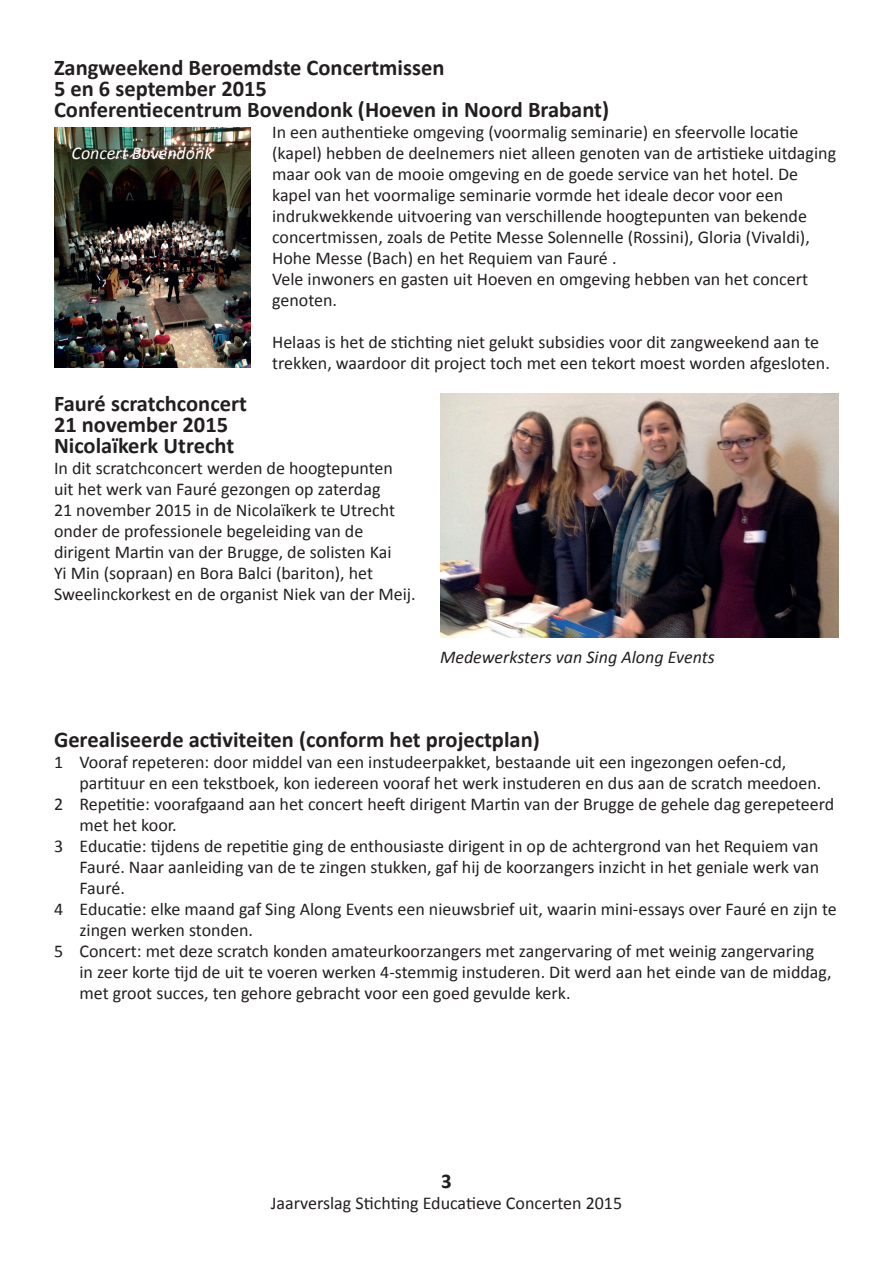
<style>
.page{position:relative;width:893px;height:1263px;background:#fff}
.page>*{position:absolute;margin:0;border:0;box-sizing:border-box;transform-origin:0 0}
.t1{font:700 22.5px/21px "Calibri";color:#231f20}
.t2{font:700 21px "Calibri";color:#231f20}
.t3{font:18px/21px "Calibri";color:#231f20}
.t4{font:italic 18px "Calibri";color:#231f20}
.t5{font:italic 18px "Calibri";color:#fff}
</style>
<div class="page">
<img style="left:54px;top:128px;width:197px;height:240px">
<img style="left:440px;top:393px;width:399px;height:245px">
<p class="t1" style="left:54px;top:56px;width:557px">Zangweekend Beroemdste Concertmissen<br>5 en 6 september 2015<br>Conferentiecentrum Bovendonk (Hoeven in Noord Brabant)</p>
<p class="t3" style="left:272px;top:121px;width:565px">In een authentieke omgeving (voormalig seminarie) en sfeervolle locatie (kapel) hebben de deelnemers niet alleen genoten van de artistieke uitdaging maar ook van de mooie omgeving en de goede service van het hotel. De kapel van het voormalige seminarie vormde het ideale decor voor een indrukwekkende uitvoering van verschillende hoogtepunten van bekende concertmissen, zoals de Petite Messe Solennelle (Rossini), Gloria (Vivaldi), Hohe Messe (Bach) en het Requiem van Fauré .<br>Vele inwoners en gasten uit Hoeven en omgeving hebben van het concert genoten.</p>
<p class="t3" style="left:272px;top:331px;width:559px">Helaas is het de stichting niet gelukt subsidies voor dit zangweekend aan te trekken, waardoor dit project toch met een tekort moest worden afgesloten.</p>
<p class="t1" style="left:54px;top:392px;width:194px">Fauré scratchconcert<br>21 november 2015<br>Nicolaïkerk Utrecht</p>
<p class="t3" style="left:54px;top:457px;width:363px">In dit scratchconcert werden de hoogtepunten uit het werk van Fauré gezongen op zaterdag<br>21 november 2015 in de Nicolaïkerk te Utrecht onder de professionele begeleiding van de dirigent Martin van der Brugge, de solisten Kai<br>Yi Min (sopraan) en Bora Balci (bariton), het Sweelinckorkest en de organist Niek van der Meij.</p>
<p class="t5" style="left:72px;top:142px;width:142px">Concert Bovendonk</p>
<p class="t4" style="left:440px;top:646px;width:276px">Medewerksters van Sing Along Events</p>
<p class="t1" style="left:54px;top:728px;width:487px">Gerealiseerde activiteiten (conform het projectplan)</p>
<p class="t3" style="left:54px;top:751px;width:734px">1 Vooraf repeteren: door middel van een instudeerpakket, bestaande uit een ingezongen oefen-cd,</p>
<p class="t3" style="left:80px;top:772px;width:743px">partituur en een tekstboek, kon iedereen vooraf het werk instuderen en dus aan de scratch meedoen.</p>
<p class="t3" style="left:54px;top:793px;width:782px">2 Repetitie: voorafgaand aan het concert heeft dirigent Martin van der Brugge de gehele dag gerepeteerd</p>
<p class="t3" style="left:80px;top:814px;width:99px">met het koor.</p>
<p class="t3" style="left:54px;top:835px;width:766px">3 Educatie: tijdens de repetitie ging de enthousiaste dirigent in op de achtergrond van het Requiem van</p>
<p class="t3" style="left:80px;top:856px;width:741px">Fauré. Naar aanleiding van de te zingen stukken, gaf hij de koorzangers inzicht in het geniale werk van</p>
<p class="t3" style="left:80px;top:877px;width:47px">Fauré.</p>
<p class="t3" style="left:54px;top:898px;width:784px">4 Educatie: elke maand gaf Sing Along Events een nieuwsbrief uit, waarin mini-essays over Fauré en zijn te</p>
<p class="t3" style="left:80px;top:919px;width:175px">zingen werken stonden.</p>
<p class="t3" style="left:54px;top:940px;width:762px">5 Concert: met deze scratch konden amateurkoorzangers met zangervaring of met weinig zangervaring</p>
<p class="t3" style="left:80px;top:961px;width:754px">in zeer korte tijd de uit te voeren werken 4-stemmig instuderen. Dit werd aan het einde van de middag,</p>
<p class="t3" style="left:80px;top:982px;width:493px">met groot succes, ten gehore gebracht voor een goed gevulde kerk.</p>
<p class="t2" style="left:441px;top:1168px;width:12px">3</p>
<p class="t3" style="left:271px;top:1192px;width:353px">Jaarverslag Stichting Educatieve Concerten 2015</p>
</div>
